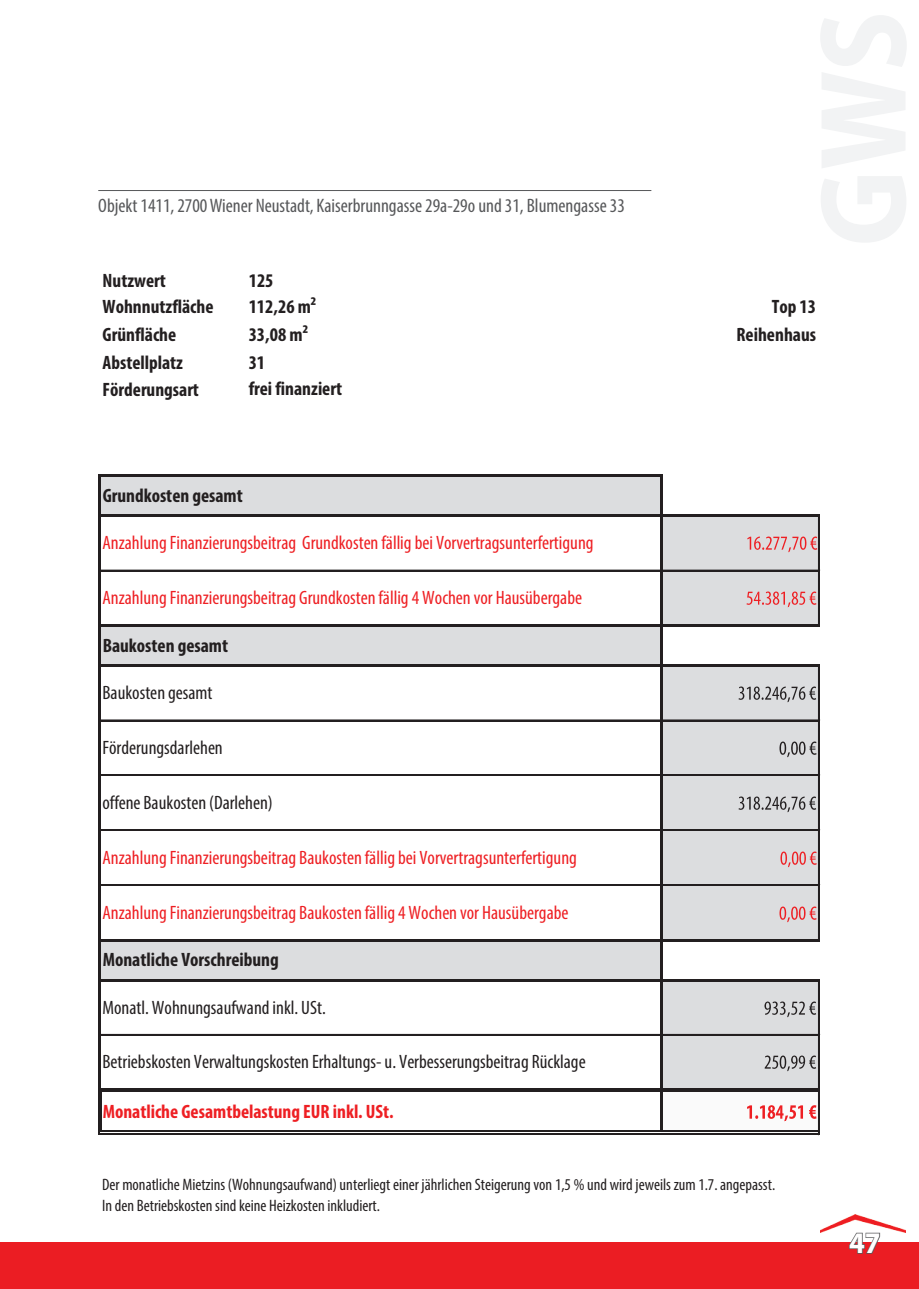
<style>
.page{position:relative;width:919px;height:1289px;background:#fff}
.page>*{position:absolute;margin:0;border:0;box-sizing:border-box;transform-origin:0 0}
.t1{font:700 30px "Myriad Pro";color:#fff;scale:.95 1}
.t2{font:condensed 19.5px "Myriad Pro";color:#57585a}
.t3{font:condensed 19.35px "Myriad Pro";color:#ee1f23}
.t4{font:700 condensed 19.35px "Myriad Pro";color:#231f20}
.t5{font:condensed 19.35px "Myriad Pro";color:#231f20}
.t6{font:700 condensed 19.35px "Myriad Pro";color:#ee1f23}
.t7{font:condensed 16.5px/21px "Myriad Pro";color:#231f20}
</style>
<div class="page">
<div style="left:0;top:1242px;width:918px;height:46px;background:#eb1d23"></div>
<img style="left:820px;top:1214px;width:85px;height:19px">
<svg style="left:848px;top:1231px;width:32px;height:23px"></svg>
<hr style="left:98px;top:190px;width:553px;height:1px;background:#57585a">
<div style="left:100px;top:475px;width:561px;height:41px;background:#dcdddf"></div>
<div style="left:661px;top:516px;width:158px;height:55px;background:#dcdddf"></div>
<div style="left:661px;top:570px;width:158px;height:55px;background:#dcdddf"></div>
<div style="left:100px;top:625px;width:561px;height:41px;background:#dcdddf"></div>
<div style="left:661px;top:665px;width:158px;height:55px;background:#dcdddf"></div>
<div style="left:661px;top:720px;width:158px;height:55px;background:#dcdddf"></div>
<div style="left:661px;top:775px;width:158px;height:55px;background:#dcdddf"></div>
<div style="left:661px;top:830px;width:158px;height:55px;background:#dcdddf"></div>
<div style="left:661px;top:885px;width:158px;height:55px;background:#dcdddf"></div>
<div style="left:100px;top:940px;width:561px;height:40px;background:#dcdddf"></div>
<div style="left:661px;top:980px;width:158px;height:55px;background:#dcdddf"></div>
<div style="left:661px;top:1034px;width:158px;height:55px;background:#dcdddf"></div>
<div style="left:661px;top:1089px;width:158px;height:43px;background:#fafafa"></div>
<img style="left:747px;top:536px;width:71px;height:17px">
<img style="left:746px;top:591px;width:71px;height:17px">
<img style="left:738px;top:686px;width:78px;height:17px">
<img style="left:779px;top:741px;width:38px;height:17px">
<img style="left:738px;top:796px;width:78px;height:17px">
<img style="left:780px;top:851px;width:37px;height:17px">
<img style="left:779px;top:906px;width:38px;height:17px">
<img style="left:764px;top:1001px;width:52px;height:17px">
<img style="left:764px;top:1055px;width:52px;height:17px">
<img style="left:747px;top:1105px;width:70px;height:17px">
<hr style="left:101px;top:570px;width:558px;height:1px;background:#231f20">
<hr style="left:818px;top:517px;width:1px;height:107px;background:#231f20">
<hr style="left:101px;top:719px;width:558px;height:1px;background:#231f20">
<hr style="left:101px;top:720px;width:558px;height:1px;background:#231f20">
<hr style="left:101px;top:774px;width:558px;height:2px;background:#231f20">
<hr style="left:101px;top:829px;width:558px;height:2px;background:#231f20">
<hr style="left:101px;top:884px;width:558px;height:1px;background:#231f20">
<hr style="left:818px;top:667px;width:1px;height:271px;background:#231f20">
<hr style="left:101px;top:1034px;width:558px;height:1px;background:#231f20">
<hr style="left:98px;top:474px;width:3px;height:613px;background:#231f20">
<hr style="left:659px;top:477px;width:3px;height:610px;background:#231f20">
<hr style="left:98px;top:1091px;width:1px;height:39px;background:#231f20">
<hr style="left:100px;top:1091px;width:2px;height:39px;background:#231f20">
<hr style="left:659px;top:1091px;width:3px;height:39px;background:#231f20">
<hr style="left:818px;top:981px;width:1px;height:153px;background:#231f20">
<hr style="left:101px;top:474px;width:561px;height:3px;background:#231f20">
<hr style="left:101px;top:514px;width:718px;height:3px;background:#231f20">
<hr style="left:662px;top:570px;width:157px;height:1px;background:#231f20">
<hr style="left:101px;top:624px;width:718px;height:3px;background:#231f20">
<hr style="left:101px;top:664px;width:718px;height:3px;background:#231f20">
<hr style="left:662px;top:719px;width:157px;height:1px;background:#231f20">
<hr style="left:662px;top:720px;width:157px;height:1px;background:#231f20">
<hr style="left:662px;top:774px;width:157px;height:2px;background:#231f20">
<hr style="left:662px;top:829px;width:157px;height:2px;background:#231f20">
<hr style="left:662px;top:884px;width:157px;height:1px;background:#231f20">
<hr style="left:101px;top:938px;width:718px;height:3px;background:#231f20">
<hr style="left:101px;top:978px;width:718px;height:3px;background:#231f20">
<hr style="left:662px;top:1034px;width:157px;height:1px;background:#231f20">
<svg style="left:98px;top:1087px;width:4px;height:4px"></svg>
<hr style="left:102px;top:1087px;width:716px;height:2px;background:#231f20">
<hr style="left:102px;top:1090px;width:716px;height:1px;background:#231f20">
<svg style="left:98px;top:1130px;width:4px;height:4px"></svg>
<hr style="left:102px;top:1130px;width:716px;height:2px;background:#231f20">
<hr style="left:102px;top:1133px;width:716px;height:1px;background:#231f20">
<p class="t2" style="left:98px;top:194px;width:528px">Objekt 1411, 2700 Wiener Neustadt, Kaiserbrunngasse 29a-29o und 31, Blumengasse 33</p>
<p class="t4" style="left:103px;top:268px;width:65px">Nutzwert</p>
<p class="t4" style="left:249px;top:268px;width:26px">125</p>
<p class="t4" style="left:103px;top:295px;width:112px">Wohnnutzfläche</p>
<p class="t4" style="left:249px;top:295px;width:69px">112,26 m²</p>
<p class="t4" style="left:771px;top:295px;width:46px">Top 13</p>
<p class="t4" style="left:103px;top:323px;width:75px">Grünfläche</p>
<p class="t4" style="left:249px;top:323px;width:61px">33,08 m²</p>
<p class="t4" style="left:736px;top:323px;width:81px">Reihenhaus</p>
<p class="t4" style="left:103px;top:351px;width:82px">Abstellplatz</p>
<p class="t4" style="left:249px;top:351px;width:18px">31</p>
<p class="t4" style="left:103px;top:377px;width:98px">Förderungsart</p>
<p class="t4" style="left:249px;top:376px;width:95px">frei finanziert</p>
<p class="t4" style="left:103px;top:483px;width:142px">Grundkosten gesamt</p>
<p class="t3" style="left:102px;top:531px;width:492px">Anzahlung Finanzierungsbeitrag Grundkosten fällig bei Vorvertragsunterfertigung</p>
<p class="t3" style="left:102px;top:586px;width:481px">Anzahlung Finanzierungsbeitrag Grundkosten fällig 4 Wochen vor Hausübergabe</p>
<p class="t4" style="left:103px;top:633px;width:127px">Baukosten gesamt</p>
<p class="t5" style="left:102px;top:681px;width:112px">Baukosten gesamt</p>
<p class="t5" style="left:102px;top:736px;width:122px">Förderungsdarlehen</p>
<p class="t5" style="left:102px;top:790px;width:172px">offene Baukosten (Darlehen)</p>
<p class="t3" style="left:102px;top:845px;width:476px">Anzahlung Finanzierungsbeitrag Baukosten fällig bei Vorvertragsunterfertigung</p>
<p class="t3" style="left:102px;top:900px;width:467px">Anzahlung Finanzierungsbeitrag Baukosten fällig 4 Wochen vor Hausübergabe</p>
<p class="t4" style="left:103px;top:947px;width:178px">Monatliche Vorschreibung</p>
<p class="t5" style="left:102px;top:995px;width:225px">Monatl. Wohnungsaufwand inkl. USt.</p>
<p class="t5" style="left:102px;top:1050px;width:485px">Betriebskosten Verwaltungskosten Erhaltungs- u. Verbesserungsbeitrag Rücklage</p>
<p class="t6" style="left:103px;top:1098px;width:292px">Monatliche Gesamtbelastung EUR inkl. USt.</p>
<p class="t7" style="left:102px;top:1173px;width:674px">Der monatliche Mietzins (Wohnungsaufwand) unterliegt einer jährlichen Steigerung von 1,5 % und wird jeweils zum 1.7. angepasst.<br>In den Betriebskosten sind keine Heizkosten inkludiert.</p>
<h1 class="t1" style="left:849px;top:1223px;width:35px">47</h1>
</div>
